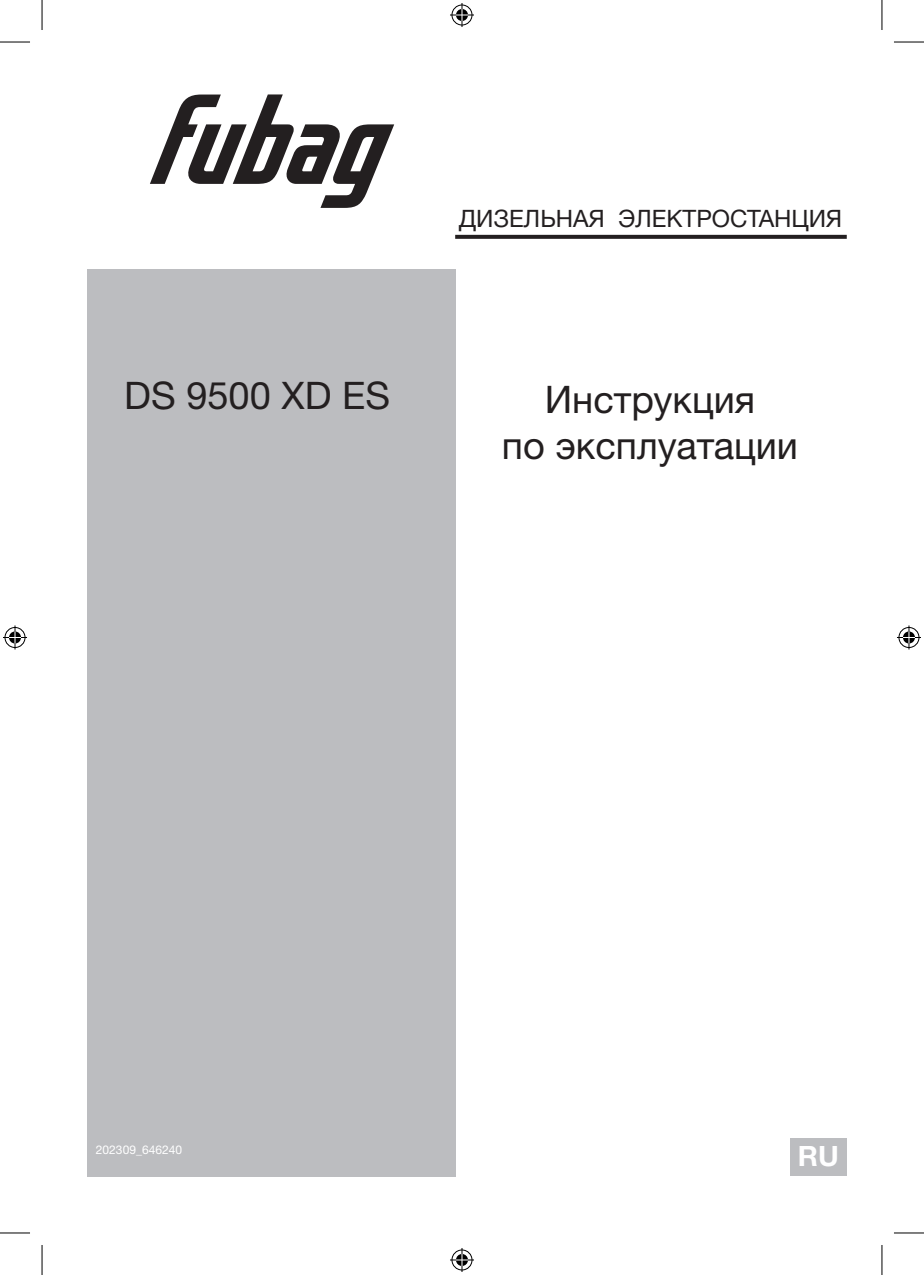
<style>
.page{position:relative;width:924px;height:1275px;background:#fff}
.page>*{position:absolute;margin:0;border:0;box-sizing:border-box;transform-origin:0 0}
.t1{font:38px/45.6px "Helvetica Neue LTW1 G";color:#231f20;text-align:center}
.t2{font:700 28px "Helvetica Neue LTW1 G";color:#fff}
.t3{font:24px "Helvetica Neue LTW1 G";color:#231f20}
.t4{font:12px "Helvetica Neue LTW1 G";color:#fff}
</style>
<div class="page">
<svg style="left:455px;top:235px;width:391px;height:4px;background:#2c2829"></svg>
<div style="left:87px;top:269px;width:369px;height:907px;background:#bcbdc0"></div>
<svg style="left:150px;top:94px;width:244px;height:114px"></svg>
<div style="left:789px;top:1138px;width:57px;height:37px;background:#bcbdc0"></div>
<hr style="left:0;top:42px;width:30px;height:1px;background:#000">
<hr style="left:893px;top:42px;width:30px;height:1px;background:#000">
<hr style="left:0;top:1232px;width:30px;height:1px;background:#000">
<hr style="left:893px;top:1232px;width:30px;height:1px;background:#000">
<hr style="left:42px;top:0;width:1px;height:30px;background:#000">
<hr style="left:42px;top:1245px;width:1px;height:30px;background:#000">
<hr style="left:881px;top:0;width:1px;height:30px;background:#000">
<hr style="left:881px;top:1245px;width:1px;height:30px;background:#000">
<svg style="left:450px;top:3px;width:24px;height:24px"></svg>
<svg style="left:450px;top:1248px;width:24px;height:24px"></svg>
<svg style="left:3px;top:625px;width:24px;height:24px"></svg>
<svg style="left:897px;top:625px;width:23px;height:24px"></svg>
<p class="t1" style="left:124px;top:373px;width:267px">DS 9500 XD ES</p>
<p class="t3" style="left:458px;top:205px;width:385px">ДИЗЕЛЬНАЯ ЭЛЕКТРОСТАНЦИЯ</p>
<p class="t1" style="left:501px;top:377px;width:297px">Инструкция<br>по эксплуатации</p>
<p class="t4" style="left:96px;top:1143px;width:88px">202309_646240</p>
<p class="t2" style="left:797px;top:1145px;width:42px">RU</p>
</div>
